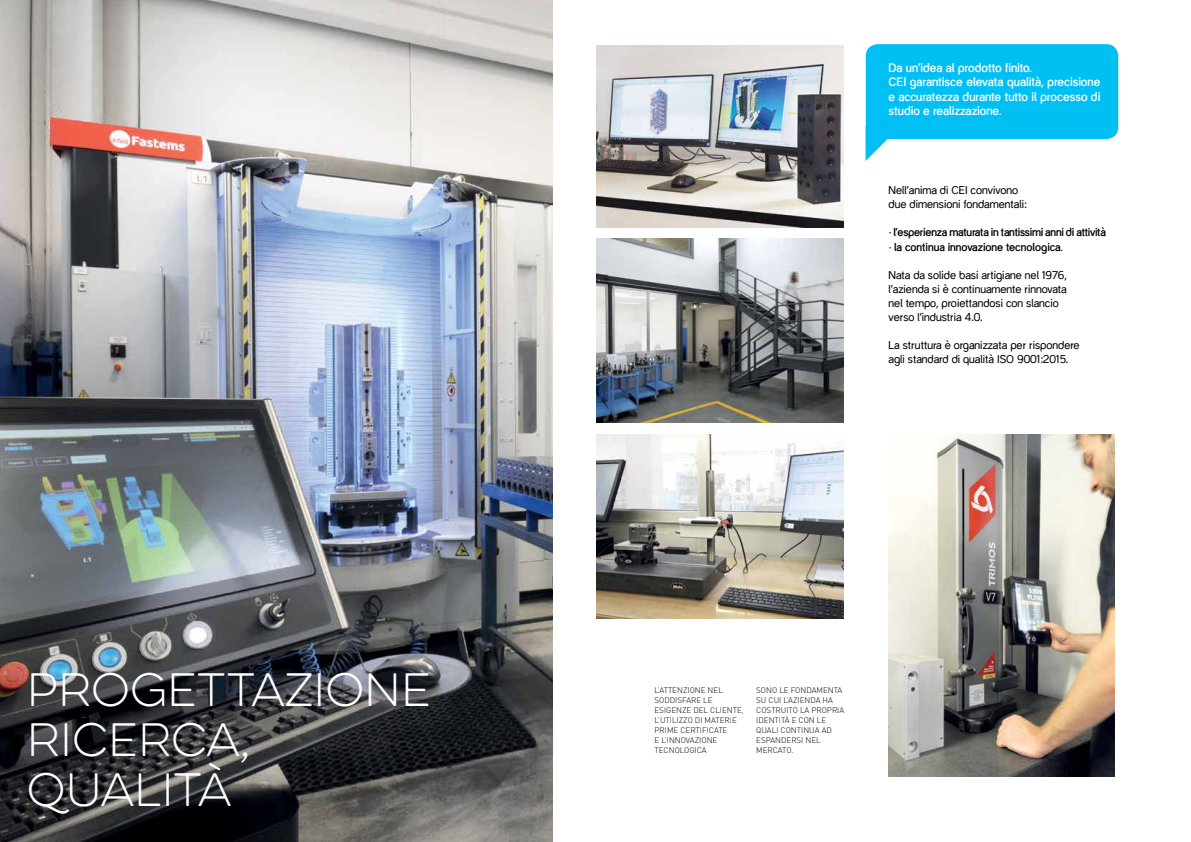
<style>
.page{position:relative;width:1191px;height:842px;background:#fff}
.page>*{position:absolute;margin:0;border:0;box-sizing:border-box;transform-origin:0 0}
.t1{font:100 42px/50.4px "Eveleth Clean";color:#fff}
.t2{font:700 12px/14.4px "Codent";color:#fff}
.t3{font:11px/14px "Codent";color:#000}
.t4{font:700 11px/14px "Codent";letter-spacing:-.02em;color:#000}
.t5{font:300 8px/10px "DIN";color:#000}
</style>
<div class="page">
<img style="left:0;top:0;width:553px;height:842px">
<div style="left:865px;top:44px;width:253px;height:95px;background:#00c0f3;border-radius:12px"></div>
<svg style="left:865px;top:127px;width:23px;height:34px"></svg>
<img style="left:888px;top:435px;width:226px;height:341px">
<img style="left:596px;top:435px;width:247px;height:184px">
<img style="left:596px;top:45px;width:247px;height:182px">
<img style="left:596px;top:238px;width:247px;height:184px">
<h1 class="t1" style="left:27px;top:664px;width:405px">PROGETTAZIONE<br>RICERCA,<br>QUALITà</h1>
<p class="t2" style="left:888px;top:61px;width:213px">Da un’idea al prodotto finito.<br>CEI garantisce elevata qualità, precisione e accuratezza durante tutto il processo di studio e realizzazione.</p>
<p class="t3" style="left:888px;top:184px;width:140px">Nell’anima di CEI convivono due dimensioni fondamentali:</p>
<p class="t4" style="left:888px;top:226px;width:219px">· l’esperienza maturata in tantissimi anni di attività · la continua innovazione tecnologica.</p>
<p class="t3" style="left:888px;top:268px;width:180px">Nata da solide basi artigiane nel 1976, l’azienda si è continuamente rinnovata nel tempo, proiettandosi con slancio verso l’industria 4.0.</p>
<p class="t3" style="left:888px;top:338px;width:193px">La struttura è organizzata per rispondere agli standard di qualità ISO 9001:2015.</p>
<p class="t5" style="left:654px;top:685px;width:91px">L’ATTENZIONE NEL<br>SODDISFARE LE<br>ESIGENZE DEL CLIENTE,<br>L’UTILIZZO DI MATERIE<br>PRIME CERTIFICATE<br>E L’INNOVAZIONE<br>TECNOLOGICA</p>
<p class="t5" style="left:756px;top:685px;width:89px">SONO LE FONDAMENTA<br>SU CUI L’AZIENDA HA<br>COSTRUITO LA PROPRIA<br>IDENTITÀ E CON LE<br>QUALI CONTINUA AD<br>ESPANDERSI NEL<br>MERCATO.</p>
</div>
